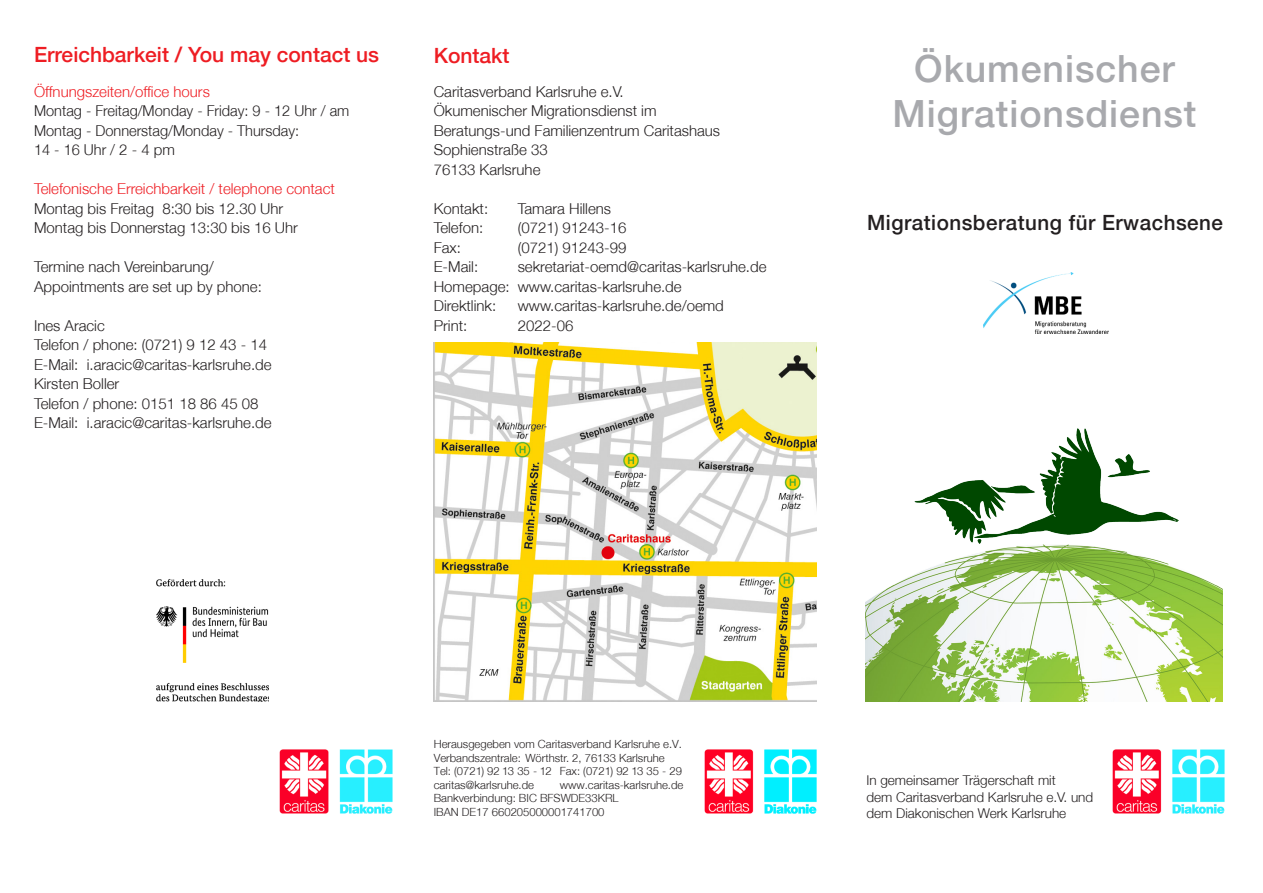
<style>
.page{position:relative;width:1263px;height:893px;background:#fff}
.page>*{position:absolute;margin:0;border:0;box-sizing:border-box;transform-origin:0 0}
.t1{font:500 37.5px/45px "Helvetica Neue";letter-spacing:.025em;color:#a8a9ad;text-align:center}
.t2{font:500 21px "Helvetica Neue";color:#ee1d23}
.t3{font:500 21px "Helvetica Neue";letter-spacing:.025em;color:#231f20}
.t4{font:300 15px/19.5px "Helvetica Neue";color:#231f20}
.t5{font:300 15px "Helvetica Neue";color:#ee1d23}
.t6{font:300 13.5px/16.5px "Helvetica Neue";color:#231f20}
.t7{font:300 11.25px/13.5px "Helvetica Neue";color:#231f20}
</style>
<div class="page">
<img style="left:704px;top:749px;width:113px;height:65px">
<img style="left:1112px;top:749px;width:113px;height:65px">
<img style="left:279px;top:749px;width:114px;height:65px">
<img style="left:866px;top:428px;width:356px;height:274px">
<img style="left:984px;top:273px;width:125px;height:60px">
<img style="left:434px;top:342px;width:382px;height:359px">
<img style="left:157px;top:579px;width:112px;height:123px">
<h2 class="t2" style="left:34px;top:42px;width:347px">Erreichbarkeit / You may contact us</h2>
<h2 class="t2" style="left:434px;top:43px;width:77px">Kontakt</h2>
<p class="t4" style="left:434px;top:81px;width:288px">Caritasverband Karlsruhe e.V.<br>Ökumenischer Migrationsdienst im<br>Beratungs-und Familienzentrum Caritashaus<br>Sophienstraße 33<br>76133 Karlsruhe</p>
<p class="t4" style="left:434px;top:198px;width:56px">Kontakt:</p>
<p class="t4" style="left:518px;top:198px;width:95px">Tamara Hillens</p>
<p class="t4" style="left:434px;top:218px;width:51px">Telefon:</p>
<p class="t4" style="left:518px;top:218px;width:110px">(0721) 91243-16</p>
<p class="t4" style="left:434px;top:237px;width:29px">Fax:</p>
<p class="t4" style="left:518px;top:237px;width:110px">(0721) 91243-99</p>
<p class="t4" style="left:434px;top:257px;width:46px">E-Mail:</p>
<p class="t5" style="left:34px;top:82px;width:177px">Öffnungszeiten/office hours</p>
<p class="t4" style="left:34px;top:101px;width:317px">Montag - Freitag/Monday - Friday: 9 - 12 Uhr / am</p>
<p class="t4" style="left:34px;top:120px;width:267px">Montag - Donnerstag/Monday - Thursday:<br>14 - 16 Uhr / 2 - 4 pm</p>
<p class="t5" style="left:34px;top:180px;width:302px">Telefonische Erreichbarkeit / telephone contact</p>
<p class="t4" style="left:34px;top:198px;width:251px">Montag bis Freitag 8:30 bis 12.30 Uhr</p>
<p class="t4" style="left:34px;top:218px;width:265px">Montag bis Donnerstag 13:30 bis 16 Uhr</p>
<p class="t4" style="left:34px;top:257px;width:181px">Termine nach Vereinbarung/</p>
<p class="t4" style="left:34px;top:276px;width:229px">Appointments are set up by phone:</p>
<p class="t4" style="left:34px;top:315px;width:72px">Ines Aracic</p>
<p class="t4" style="left:34px;top:335px;width:235px">Telefon / phone: (0721) 9 12 43 - 14</p>
<p class="t4" style="left:34px;top:354px;width:239px">E-Mail: i.aracic@caritas-karlsruhe.de</p>
<p class="t4" style="left:34px;top:374px;width:87px">Kirsten Boller</p>
<p class="t4" style="left:34px;top:393px;width:226px">Telefon / phone: 0151 18 86 45 08</p>
<p class="t4" style="left:34px;top:413px;width:239px">E-Mail: i.aracic@caritas-karlsruhe.de</p>
<p class="t4" style="left:434px;top:257px;width:334px;text-indent:84px">sekretariat-oemd@caritas-karlsruhe.de<br>Homepage: www.caritas-karlsruhe.de<br>Direktlink:</p>
<p class="t4" style="left:518px;top:296px;width:208px">www.caritas-karlsruhe.de/oemd</p>
<p class="t4" style="left:434px;top:315px;width:35px">Print:</p>
<p class="t4" style="left:518px;top:315px;width:57px">2022-06</p>
<h1 class="t1" style="left:893px;top:46px;width:305px">Ökumenischer<br>Migrationsdienst</h1>
<h2 class="t3" style="left:867px;top:210px;width:357px">Migrationsberatung für Erwachsene</h2>
<p class="t7" style="left:434px;top:737px;width:250px">Herausgegeben vom Caritasverband Karlsruhe e.V.<br>Verbandszentrale: Wörthstr. 2, 76133 Karlsruhe Tel: (0721) 92 13 35 - 12 Fax: (0721) 92 13 35 - 29 caritas@karlsruhe.de</p>
<p class="t7" style="left:434px;top:778px;width:251px;text-indent:126px">www.caritas-karlsruhe.de<br>Bankverbindung: BIC BFSWDE33KRL<br>IBAN DE17 660205000001741700</p>
<p class="t6" style="left:866px;top:772px;width:228px">In gemeinsamer Trägerschaft mit<br>dem Caritasverband Karlsruhe e.V. und dem Diakonischen Werk Karlsruhe</p>
</div>
